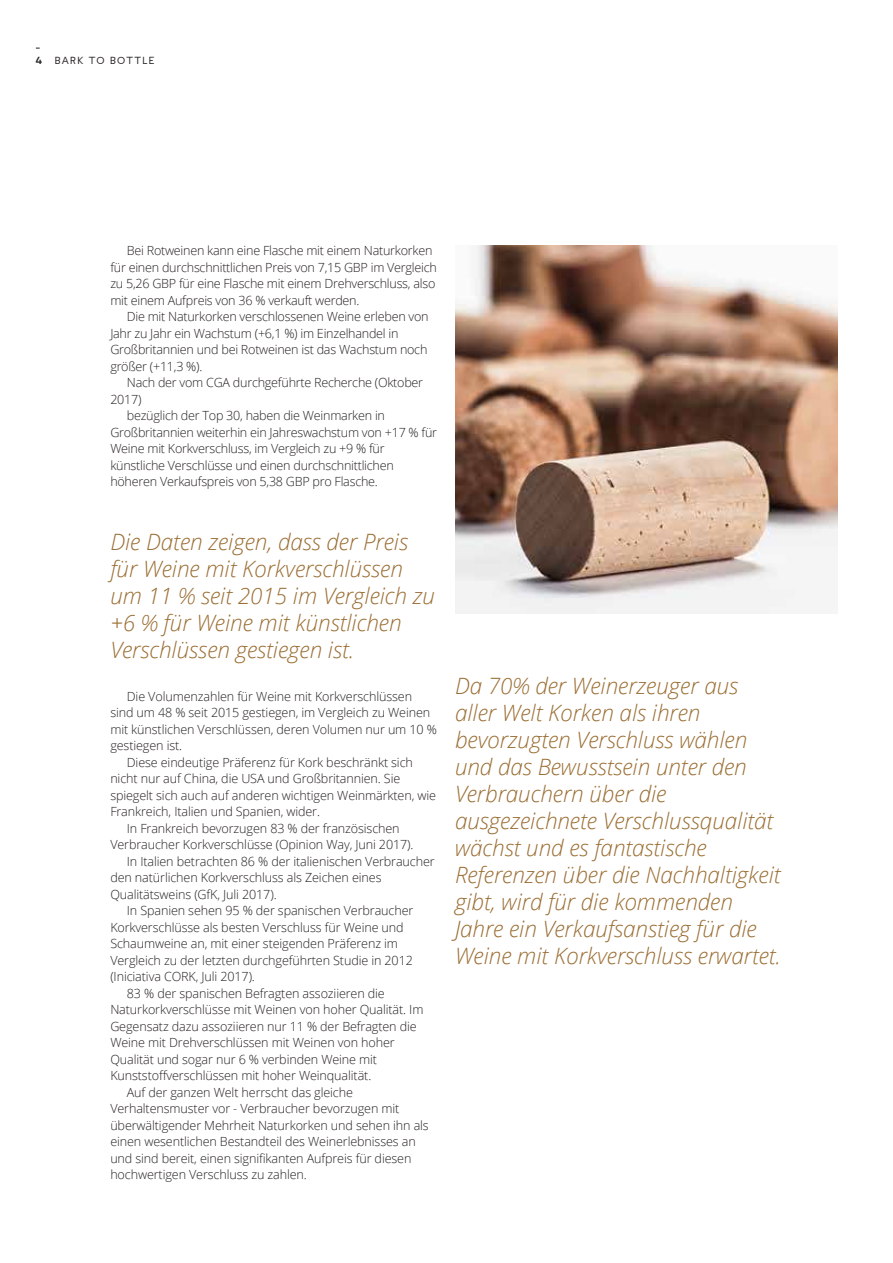
<style>
.page{position:relative;width:893px;height:1263px;background:#fff}
.page>*{position:absolute;margin:0;border:0;box-sizing:border-box;transform-origin:0 0}
.t1{font:italic 300 22.5px/27px "Open Sans";letter-spacing:-.005em;color:#9b6e33}
.t2{font:300 12.6px/16.5px "Open Sans";letter-spacing:-.01em;color:#231f20}
.t3{font:9px "Irma";letter-spacing:.21em;color:#231f20}
.t4{font:600 9px "Irma";color:#231f20}
</style>
<div class="page">
<img style="left:455px;top:245px;width:383px;height:369px">
<p class="t4" style="left:36px;top:54px;width:8px">4</p>
<p class="t3" style="left:55px;top:54px;width:100px">BARK TO BOTTLE</p>
<p class="t2" style="left:110px;top:242px;width:328px;text-indent:17px">Bei Rotweinen kann eine Flasche mit einem Naturkorken für einen durchschnittlichen Preis von 7,15 GBP im Vergleich zu 5,26 GBP für eine Flasche mit einem Drehverschluss, also mit einem Aufpreis von 36 % verkauft werden.</p>
<p class="t2" style="left:110px;top:308px;width:320px;text-indent:17px">Die mit Naturkorken verschlossenen Weine erleben von Jahr zu Jahr ein Wachstum (+6,1 %) im Einzelhandel in Großbritannien und bei Rotweinen ist das Wachstum noch größer (+11,3 %).</p>
<p class="t2" style="left:127px;top:374px;width:298px">Nach der vom CGA durchgeführte Recherche (Oktober</p>
<p class="t2" style="left:110px;top:390px;width:33px">2017)</p>
<p class="t2" style="left:127px;top:407px;width:260px">bezüglich der Top 30, haben die Weinmarken in</p>
<p class="t2" style="left:110px;top:423px;width:328px">Großbritannien weiterhin ein Jahreswachstum von +17 % für</p>
<p class="t2" style="left:110px;top:440px;width:276px">Weine mit Korkverschluss, im Vergleich zu +9 % für</p>
<p class="t2" style="left:110px;top:456px;width:285px">künstliche Verschlüsse und einen durchschnittlichen</p>
<p class="t2" style="left:110px;top:473px;width:269px">höheren Verkaufspreis von 5,38 GBP pro Flasche.</p>
<h1 class="t1" style="left:110px;top:527px;width:326px">Die Daten zeigen, dass der Preis für Weine mit Korkverschlüssen um 11 % seit 2015 im Vergleich zu +6 % für Weine mit künstlichen<br>Verschlüssen gestiegen ist.</h1>
<p class="t2" style="left:127px;top:687px;width:287px">Die Volumenzahlen für Weine mit Korkverschlüssen</p>
<p class="t2" style="left:110px;top:704px;width:321px">sind um 48 % seit 2015 gestiegen, im Vergleich zu Weinen</p>
<p class="t2" style="left:110px;top:720px;width:328px">mit künstlichen Verschlüssen, deren Volumen nur um 10 %</p>
<p class="t2" style="left:110px;top:737px;width:73px">gestiegen ist.</p>
<p class="t2" style="left:127px;top:753px;width:288px">Diese eindeutige Präferenz für Kork beschränkt sich</p>
<p class="t2" style="left:110px;top:770px;width:291px">nicht nur auf China, die USA und Großbritannien. Sie</p>
<p class="t2" style="left:110px;top:786px;width:327px">spiegelt sich auch auf anderen wichtigen Weinmärkten, wie</p>
<p class="t2" style="left:110px;top:803px;width:211px">Frankreich, Italien und Spanien, wider.</p>
<p class="t2" style="left:127px;top:819px;width:274px">In Frankreich bevorzugen 83 % der französischen</p>
<p class="t2" style="left:110px;top:836px;width:305px">Verbraucher Korkverschlüsse (Opinion Way, Juni 2017).</p>
<p class="t2" style="left:127px;top:852px;width:309px">In Italien betrachten 86 % der italienischen Verbraucher</p>
<p class="t2" style="left:110px;top:869px;width:273px">den natürlichen Korkverschluss als Zeichen eines</p>
<p class="t2" style="left:110px;top:885px;width:168px">Qualitätsweins (GfK, Juli 2017).</p>
<p class="t2" style="left:127px;top:902px;width:288px">In Spanien sehen 95 % der spanischen Verbraucher</p>
<p class="t2" style="left:110px;top:918px;width:295px">Korkverschlüsse als besten Verschluss für Weine und</p>
<p class="t2" style="left:110px;top:935px;width:289px">Schaumweine an, mit einer steigenden Präferenz im</p>
<p class="t2" style="left:110px;top:951px;width:304px">Vergleich zu der letzten durchgeführten Studie in 2012</p>
<p class="t2" style="left:110px;top:968px;width:146px">(Iniciativa CORK, Juli 2017).</p>
<p class="t2" style="left:127px;top:984px;width:260px">83 % der spanischen Befragten assoziieren die</p>
<p class="t2" style="left:110px;top:1001px;width:315px">Naturkorkverschlüsse mit Weinen von hoher Qualität. Im</p>
<p class="t2" style="left:110px;top:1017px;width:308px">Gegensatz dazu assoziieren nur 11 % der Befragten die</p>
<p class="t2" style="left:110px;top:1034px;width:286px">Weine mit Drehverschlüssen mit Weinen von hoher</p>
<p class="t2" style="left:110px;top:1050px;width:268px">Qualität und sogar nur 6 % verbinden Weine mit</p>
<p class="t2" style="left:110px;top:1067px;width:262px">Kunststoffverschlüssen mit hoher Weinqualität.</p>
<p class="t2" style="left:127px;top:1083px;width:228px">Auf der ganzen Welt herrscht das gleiche</p>
<p class="t2" style="left:110px;top:1100px;width:291px">Verhaltensmuster vor - Verbraucher bevorzugen mit</p>
<p class="t2" style="left:110px;top:1116px;width:320px">überwältigender Mehrheit Naturkorken und sehen ihn als</p>
<p class="t2" style="left:110px;top:1133px;width:307px">einen wesentlichen Bestandteil des Weinerlebnisses an</p>
<p class="t2" style="left:110px;top:1149px;width:303px">und sind bereit, einen signifikanten Aufpreis für diesen</p>
<p class="t2" style="left:110px;top:1166px;width:198px">hochwertigen Verschluss zu zahlen.</p>
<p class="t1" style="left:455px;top:672px;width:327px">Da 70% der Weinerzeuger aus aller Welt Korken als ihren bevorzugten Verschluss wählen und das Bewusstsein unter den<br>Verbrauchern über die ausgezeichnete Verschlussqualität wächst und es fantastische<br>Referenzen über die Nachhaltigkeit gibt, wird für die kommenden<br>Jahre ein Verkaufsanstieg für die<br>Weine mit Korkverschluss erwartet.</p>
</div>
